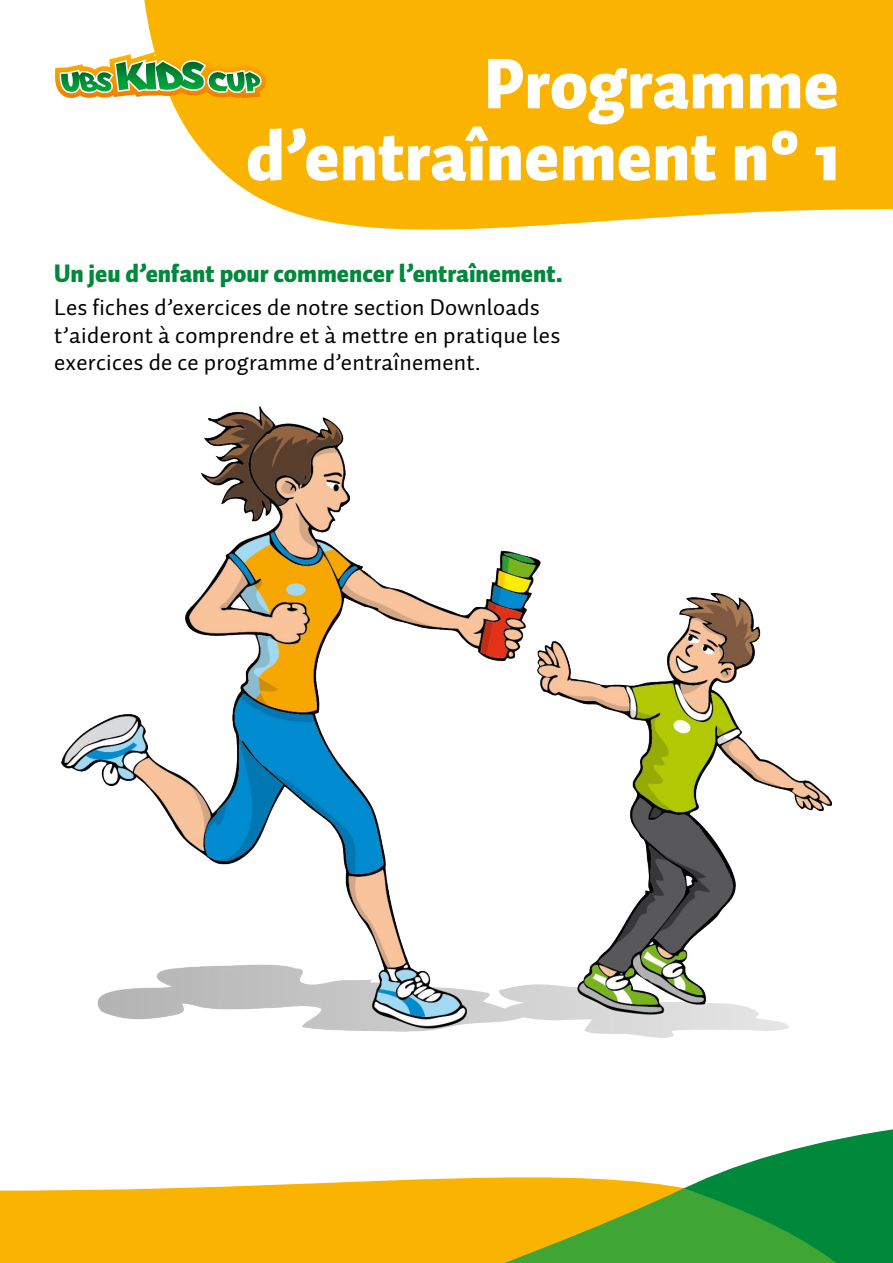
<style>
.page{position:relative;width:893px;height:1263px;background:#fff}
.page>*{position:absolute;margin:0;border:0;box-sizing:border-box;transform-origin:0 0}
.t1{font:900 70.2px/72px "Auto Pro";color:#fff;text-align:right}
.t2{font:900 24.9px "Auto Pro";color:#00883b}
.t3{font:23.25px/27.5px "Auto Pro";letter-spacing:.01em;color:#000}
</style>
<div class="page">
<svg style="left:144px;top:0;width:749px;height:230px;background:#fabb19"></svg>
<img style="left:62px;top:406px;width:769px;height:631px">
<svg style="left:55px;top:51px;width:211px;height:47px"></svg>
<svg style="left:0;top:1178px;width:461px;height:85px;fill:#fab400"></svg>
<svg style="left:461px;top:1129px;width:432px;height:59px"></svg>
<svg style="left:227px;top:1188px;width:666px;height:75px;background:#9ca818"></svg>
<h1 class="t1" style="left:246px;top:48px;width:594px">Programme d’entraînement n° 1</h1>
<p class="t2" style="left:54px;top:255px;width:511px">Un jeu d’enfant pour commencer l’entraînement.</p>
<p class="t3" style="left:54px;top:293px;width:508px">Les fiches d’exercices de notre section Downloads t’aideront à comprendre et à mettre en pratique les exercices de ce programme d’entraînement.</p>
</div>
